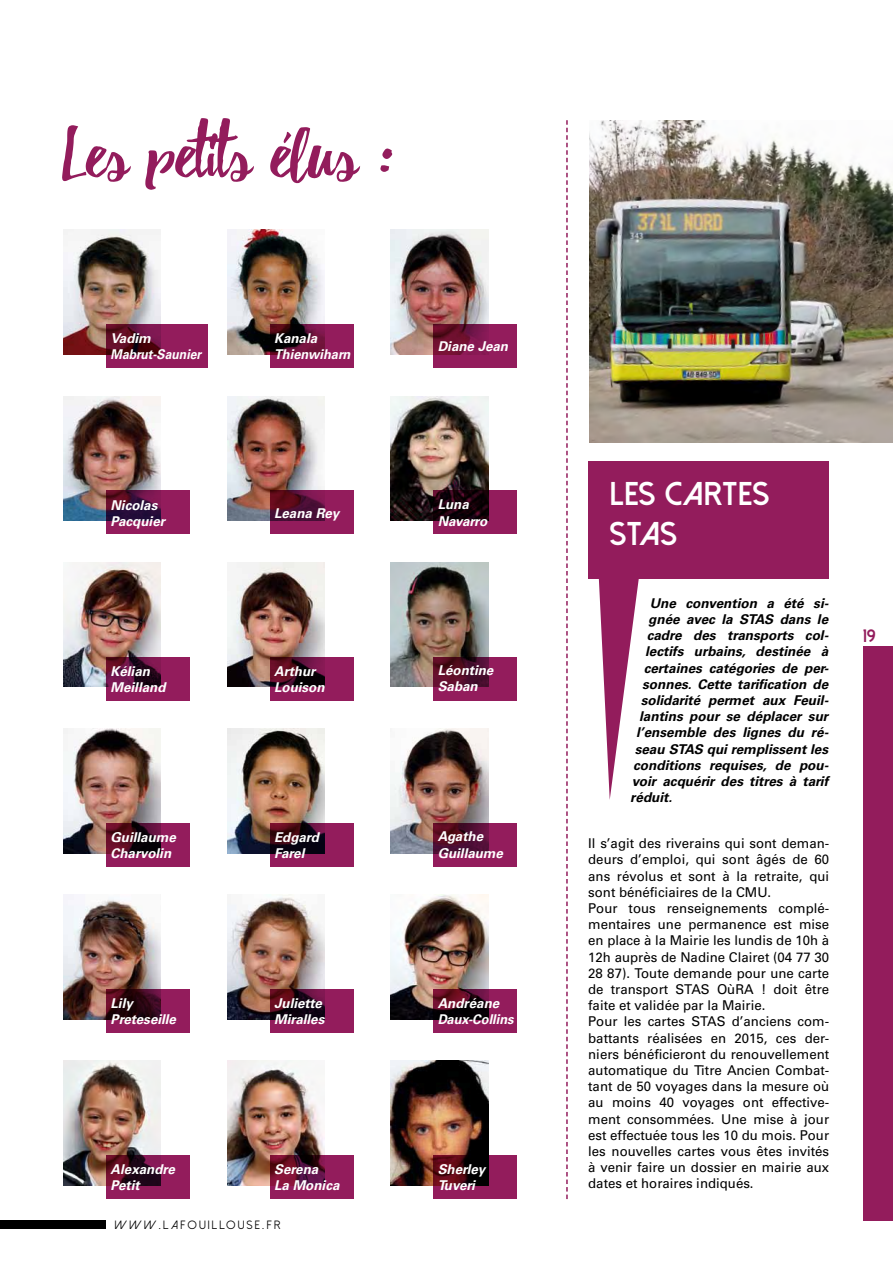
<style>
.page{position:relative;width:893px;height:1263px;background:#fff}
.page>*{position:absolute;margin:0;border:0;box-sizing:border-box;transform-origin:0 0}
.t1{font:75.15px "Beacon";color:#931c5c}
.t2{font:800 33px/39.6px "Dolce Vita";color:#fff}
.t3{font:800 18px "Dolce Vita";color:#931c5c}
.t4{font:13.5px/16.2px "Univers";color:#000}
.t5{font:italic 700 13.5px "Univers";color:#000}
.t6{font:italic 700 13.5px/16.2px "Univers";color:#fff}
.t7{font:12px "Dolce Vita";letter-spacing:.2em;color:#000}
</style>
<div class="page">
<div style="left:863px;top:646px;width:30px;height:574px;background:#931c5c"></div>
<div style="left:0;top:1220px;width:106px;height:9px;background:#000"></div>
<svg style="left:598px;top:579px;width:41px;height:221px"></svg>
<svg style="left:566px;top:120px;width:2px;height:1079px"></svg>
<img style="left:405px;top:230px;width:83px;height:124px">
<img style="left:64px;top:728px;width:97px;height:125px">
<img style="left:227px;top:728px;width:97px;height:125px">
<img style="left:391px;top:728px;width:97px;height:125px">
<img style="left:405px;top:396px;width:83px;height:125px">
<img style="left:64px;top:895px;width:97px;height:124px">
<img style="left:227px;top:895px;width:97px;height:124px">
<img style="left:391px;top:895px;width:97px;height:124px">
<img style="left:64px;top:563px;width:97px;height:124px">
<img style="left:227px;top:563px;width:97px;height:124px">
<img style="left:391px;top:562px;width:97px;height:125px">
<img style="left:64px;top:1061px;width:97px;height:124px">
<img style="left:227px;top:1061px;width:97px;height:124px">
<img style="left:391px;top:1061px;width:97px;height:124px">
<div style="left:588px;top:462px;width:241px;height:117px;background:#931c5c"></div>
<svg style="left:106px;top:1155px;width:84px;height:44px;background:#6f1442"></svg>
<svg style="left:433px;top:324px;width:84px;height:44px;background:#83174c"></svg>
<svg style="left:433px;top:490px;width:84px;height:44px;background:#591036"></svg>
<svg style="left:433px;top:657px;width:84px;height:43px;background:#741543"></svg>
<svg style="left:270px;top:657px;width:83px;height:43px;background:#6d1340"></svg>
<svg style="left:106px;top:657px;width:84px;height:43px;background:#731548"></svg>
<svg style="left:433px;top:823px;width:84px;height:44px;background:#741545"></svg>
<svg style="left:270px;top:823px;width:83px;height:44px;background:#60113b"></svg>
<svg style="left:106px;top:823px;width:84px;height:44px;background:#6b133e"></svg>
<svg style="left:433px;top:989px;width:84px;height:44px;background:#67123c"></svg>
<svg style="left:270px;top:989px;width:83px;height:44px;background:#65123d"></svg>
<svg style="left:106px;top:989px;width:84px;height:44px;background:#66123b"></svg>
<svg style="left:433px;top:1155px;width:84px;height:44px;background:#671136"></svg>
<svg style="left:270px;top:1155px;width:83px;height:44px;background:#7a1647"></svg>
<img style="left:63px;top:229px;width:342px;height:334px">
<img style="left:590px;top:120px;width:303px;height:322px">
<h1 class="t1" style="left:64px;top:108px;width:332px">Les petits élus :</h1>
<p class="t6" style="left:111px;top:330px;width:92px">Vadim<br>Mabrut-Saunier</p>
<p class="t6" style="left:274px;top:330px;width:78px">Kanala<br>Thienwiharn</p>
<p class="t6" style="left:438px;top:338px;width:72px">Diane Jean</p>
<p class="t6" style="left:111px;top:497px;width:56px">Nicolas<br>Pacquier</p>
<p class="t6" style="left:274px;top:505px;width:67px">Leana Rey</p>
<p class="t6" style="left:438px;top:497px;width:51px">Luna<br>Navarro</p>
<p class="t6" style="left:111px;top:663px;width:56px">Kélian<br>Meilland</p>
<p class="t6" style="left:274px;top:663px;width:52px">Arthur<br>Louison</p>
<p class="t6" style="left:438px;top:662px;width:57px">Léontine<br>Saban</p>
<p class="t6" style="left:111px;top:829px;width:67px">Guillaume<br>Charvolin</p>
<p class="t6" style="left:274px;top:829px;width:46px">Edgard<br>Farel</p>
<p class="t6" style="left:438px;top:829px;width:67px">Agathe<br>Guillaume</p>
<p class="t6" style="left:111px;top:995px;width:67px">Lily<br>Preteseille</p>
<p class="t6" style="left:274px;top:995px;width:52px">Juliette<br>Miralles</p>
<p class="t6" style="left:438px;top:995px;width:77px">Andréane<br>Daux-Collins</p>
<p class="t6" style="left:111px;top:1161px;width:66px">Alexandre<br>Petit</p>
<p class="t6" style="left:274px;top:1161px;width:67px">Serena<br>La Monica</p>
<p class="t6" style="left:438px;top:1161px;width:49px">Sherley<br>Tuveri</p>
<p class="t7" style="left:115px;top:1219px;width:167px">WWW.LAFOUILLOUSE.FR</p>
<h2 class="t2" style="left:609px;top:474px;width:161px">LES CARTES<br>STAS</h2>
<p class="t5" style="left:650px;top:595px;width:180px">Une convention a été si-</p>
<p class="t5" style="left:648px;top:611px;width:181px">gnée avec la STAS dans le</p>
<p class="t5" style="left:647px;top:627px;width:183px">cadre des transports col-</p>
<p class="t5" style="left:645px;top:644px;width:184px">lectifs urbains, destinée à</p>
<p class="t5" style="left:644px;top:660px;width:186px">certaines catégories de per-</p>
<p class="t5" style="left:642px;top:676px;width:188px">sonnes. Cette tarification de</p>
<p class="t5" style="left:641px;top:692px;width:189px">solidarité permet aux Feuil-</p>
<p class="t5" style="left:639px;top:708px;width:190px">lantins pour se déplacer sur</p>
<p class="t5" style="left:636px;top:725px;width:194px">l’ensemble des lignes du ré-</p>
<p class="t5" style="left:635px;top:741px;width:195px">seau STAS qui remplissent les</p>
<p class="t5" style="left:633px;top:757px;width:197px">conditions requises, de pou-</p>
<p class="t5" style="left:632px;top:773px;width:198px">voir acquérir des titres à tarif</p>
<p class="t5" style="left:630px;top:789px;width:44px">réduit.</p>
<p class="t4" style="left:588px;top:835px;width:242px">Il s’agit des riverains qui sont deman&shy;deurs d’emploi, qui sont âgés de 60 ans révolus et sont à la retraite, qui sont bénéficiaires de la CMU.<br>Pour tous renseignements complé&shy;mentaires une permanence est mise en place à la Mairie les lundis de 10h à 12h auprès de Nadine Clairet (04 77 30<br>28 87). Toute demande pour une carte de transport STAS OùRA ! doit être faite et validée par la Mairie.<br>Pour les cartes STAS d’anciens com&shy;battants réalisées en 2015, ces der&shy;niers bénéficieront du renouvellement automatique du Titre Ancien Combat&shy;tant de 50 voyages dans la mesure où au moins 40 voyages ont effective&shy;ment consommées. Une mise à jour est effectuée tous les 10 du mois. Pour les nouvelles cartes vous êtes invités à venir faire un dossier en mairie aux dates et horaires indiqués.</p>
<h3 class="t3" style="left:863px;top:627px;width:14px">19</h3>
</div>
